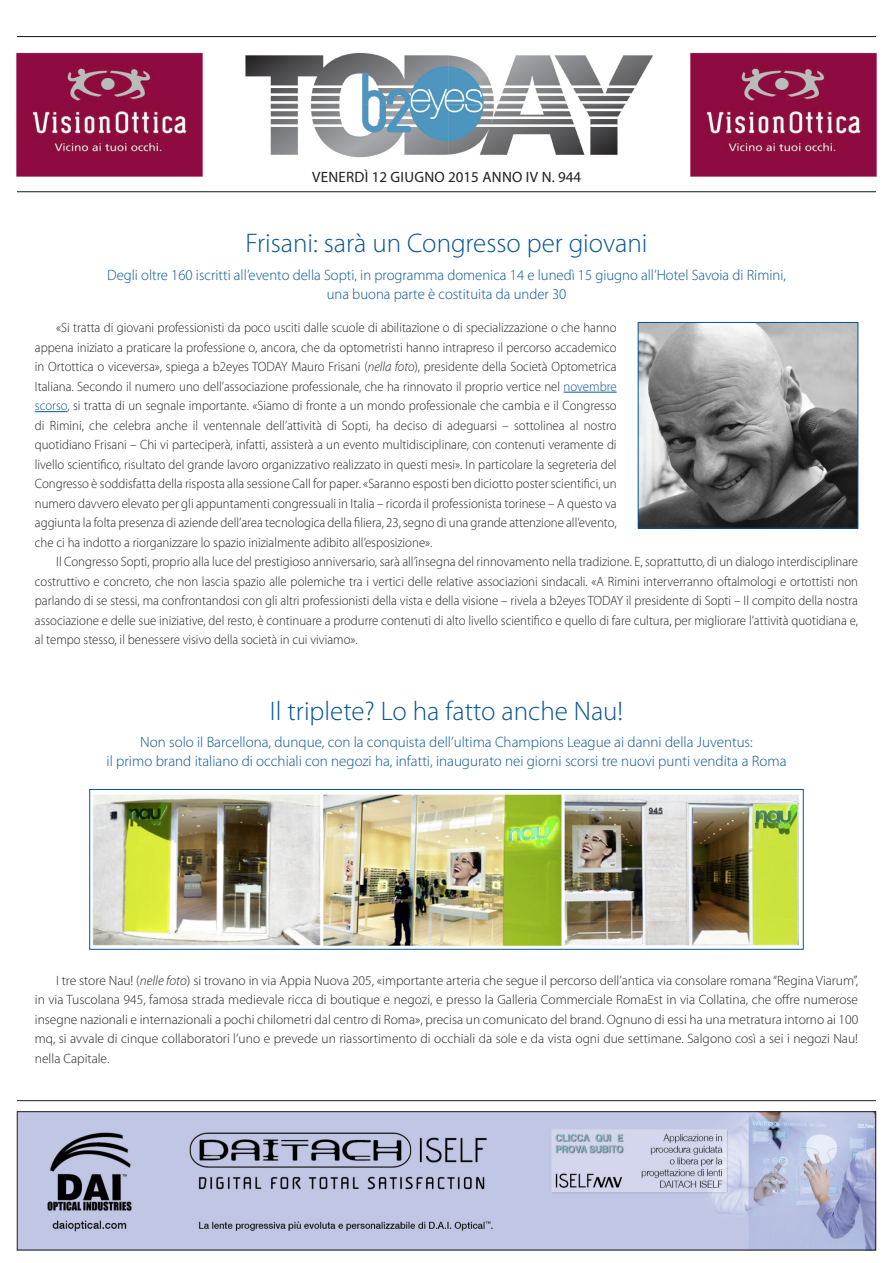
<style>
.page{position:relative;width:893px;height:1263px;background:#fff}
.page>*{position:absolute;margin:0;border:0;box-sizing:border-box;transform-origin:0 0}
.t1{font:300 27px "Myriad Pro";color:#075394}
.t2{font:300 15px "Myriad Pro";color:#075394}
.t3{font:15px "Myriad Pro";letter-spacing:.02em;color:#231f20}
.t4{font:300 13.5px/19.5px "Myriad Pro";color:#231f20;text-align:justify;scale:.95 1}
.t5{font:300 13.5px/19.5px "Myriad Pro";color:#231f20;text-align:justify}
.s1{font-style:italic}
.s2{color:#075394}
</style>
<div class="page">
<img style="left:19px;top:1113px;width:855px;height:135px">
<div style="left:17px;top:1111px;width:859px;height:139px;border:1px solid #231f20"></div>
<hr style="left:17px;top:1100px;width:859px;height:1px;background:#231f20">
<hr style="left:17px;top:36px;width:859px;height:1px;background:#231f20">
<hr style="left:17px;top:191px;width:859px;height:1px;background:#231f20">
<img style="left:16px;top:52px;width:187px;height:125px">
<img style="left:690px;top:52px;width:187px;height:125px">
<img style="left:245px;top:53px;width:408px;height:105px">
<hr style="left:564px;top:392px;width:53px;height:1px;background:#075394">
<hr style="left:35px;top:411px;width:32px;height:1px;background:#075394">
<img style="left:92px;top:794px;width:707px;height:152px">
<div style="left:89px;top:789px;width:714px;height:160px;border:1px solid #075394"></div>
<img style="left:640px;top:324px;width:216px;height:202px">
<div style="left:638px;top:322px;width:220px;height:206px;border:1px solid #075394"></div>
<p class="t3" style="left:312px;top:167px;width:271px">VENERDÌ 12 GIUGNO 2015 ANNO IV N. 944</p>
<p class="t1" style="left:245px;top:227px;width:404px">Frisani: sarà un Congresso per giovani</p>
<p class="t2" style="left:107px;top:266px;width:680px">Degli oltre 160 iscritti all’evento della Sopti, in programma domenica 14 e lunedì 15 giugno all’Hotel Savoia di Rimini,</p>
<p class="t2" style="left:327px;top:285px;width:241px">una buona parte è costituita da under 30</p>
<p class="t4" style="left:35px;top:318px;width:614px;text-indent:21px">«Si tratta di giovani professionisti da poco usciti dalle scuole di abilitazione o di specializzazione o che hanno appena iniziato a praticare la professione o, ancora, che da optometristi hanno intrapreso il percorso accademico in Ortottica o viceversa», spiega a b2eyes TODAY Mauro Frisani (<span class="s1">nella foto</span>), presidente della Società Optometrica Italiana. Secondo il numero uno dell’associazione professionale, che ha rinnovato il proprio vertice nel <span class="s2">novembre scorso</span>, si tratta di un segnale importante. «Siamo di fronte a un mondo professionale che cambia e il Congresso di Rimini, che celebra anche il ventennale dell’attività di Sopti, ha deciso di adeguarsi – sottolinea al nostro quotidiano Frisani – Chi vi parteciperà, infatti, assisterà a un evento multidisciplinare, con contenuti veramente di livello scientifico, risultato del grande lavoro organizzativo realizzato in questi mesi». In particolare la segreteria del Congresso è soddisfatta della risposta alla sessione Call for paper. «Saranno esposti ben diciotto poster scientifici, un numero davvero elevato per gli appuntamenti congressuali in Italia – ricorda il professionista torinese – A questo va aggiunta la folta presenza di aziende dell’area tecnologica della filiera, 23, segno di una grande attenzione all’evento, che ci ha indotto a riorganizzare lo spazio inizialmente adibito all’esposizione».</p>
<p class="t4" style="left:35px;top:552px;width:868px;text-indent:21px">Il Congresso Sopti, proprio alla luce del prestigioso anniversario, sarà all’insegna del rinnovamento nella tradizione. E, soprattutto, di un dialogo interdisciplinare costruttivo e concreto, che non lascia spazio alle polemiche tra i vertici delle relative associazioni sindacali. «A Rimini interverranno oftalmologi e ortottisti non parlando di se stessi, ma confrontandosi con gli altri professionisti della vista e della visione – rivela a b2eyes TODAY il presidente di Sopti – Il compito della nostra associazione e delle sue iniziative, del resto, è continuare a produrre contenuti di alto livello scientifico e quello di fare cultura, per migliorare l’attività quotidiana e, al tempo stesso, il benessere visivo della società in cui viviamo».</p>
<p class="t1" style="left:270px;top:695px;width:355px">Il triplete? Lo ha fatto anche Nau!</p>
<p class="t2" style="left:140px;top:733px;width:614px">Non solo il Barcellona, dunque, con la conquista dell’ultima Champions League ai danni della Juventus:</p>
<p class="t2" style="left:107px;top:752px;width:681px">il primo brand italiano di occhiali con negozi ha, infatti, inaugurato nei giorni scorsi tre nuovi punti vendita a Roma</p>
<p class="t5" style="left:35px;top:970px;width:825px;text-indent:21px">I tre store Nau! (<span class="s1">nelle foto</span>) si trovano in via Appia Nuova 205, «importante arteria che segue il percorso dell’antica via consolare romana “Regina Viarum”, in via Tuscolana 945, famosa strada medievale ricca di boutique e negozi, e presso la Galleria Commerciale RomaEst in via Collatina, che offre numerose insegne nazionali e internazionali a pochi chilometri dal centro di Roma», precisa un comunicato del brand. Ognuno di essi ha una metratura intorno ai 100 mq, si avvale di cinque collaboratori l’uno e prevede un riassortimento di occhiali da sole e da vista ogni due settimane. Salgono così a sei i negozi Nau! nella Capitale.</p>
</div>
